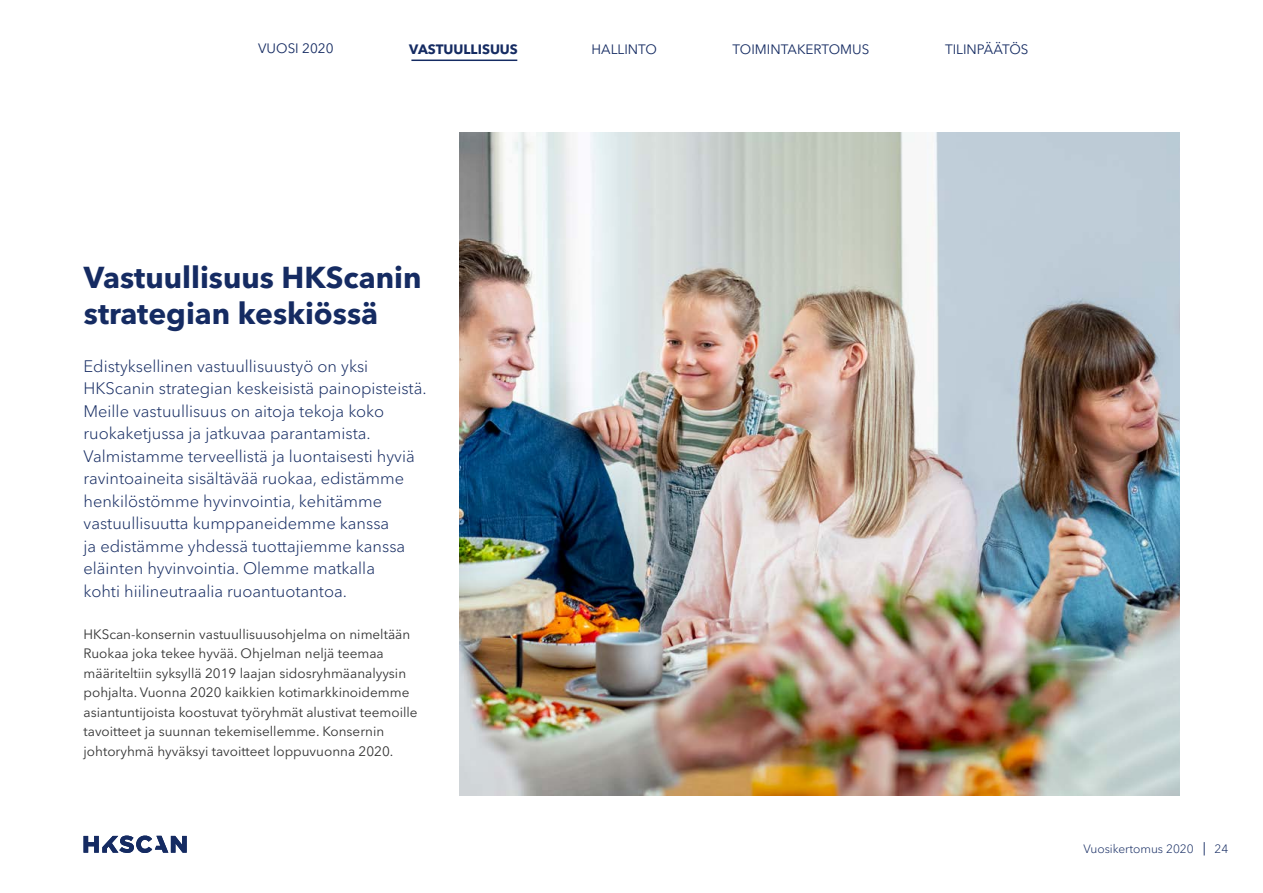
<style>
.page{position:relative;width:1263px;height:893px;background:#fff}
.page>*{position:absolute;margin:0;border:0;box-sizing:border-box;transform-origin:0 0}
.t1{font:700 30px/36px "Avenir Next LT Pro";color:#152b62}
.t2{font:300 16.5px/22.5px "Avenir Next LT Pro";color:#152b62}
.t3{font:13.5px/19.5px "Avenir Next LT Pro";color:#333}
.t4{font:13.5px "Avenir Next LT Pro";color:#152b62}
.t5{font:700 13.5px "Avenir Next LT Pro";color:#152b62}
.t6{font:300 12px "Avenir Next LT Pro";color:#152b62}
</style>
<div class="page">
<hr style="left:411px;top:60px;width:106px;height:1px;background:#152b62">
<svg style="left:84px;top:835px;width:103px;height:18px"></svg>
<svg style="left:1204px;top:842px;width:1px;height:13px"></svg>
<img style="left:460px;top:132px;width:719px;height:663px">
<p class="t4" style="left:258px;top:41px;width:77px">VUOSI 2020</p>
<p class="t5" style="left:409px;top:41px;width:110px">VASTUULLISUUS</p>
<p class="t4" style="left:591px;top:41px;width:67px">HALLINTO</p>
<p class="t4" style="left:733px;top:41px;width:138px">TOIMINTAKERTOMUS</p>
<p class="t4" style="left:945px;top:41px;width:85px">TILINPÄÄTÖS</p>
<h1 class="t1" style="left:84px;top:259px;width:339px">Vastuullisuus HKScanin strategian keskiössä</h1>
<p class="t2" style="left:84px;top:355px;width:344px">Edistyksellinen vastuullisuustyö on yksi HKScanin strategian keskeisistä painopisteistä.<br>Meille vastuullisuus on aitoja tekoja koko ruokaketjussa ja jatkuvaa parantamista.<br>Valmistamme terveellistä ja luontaisesti hyviä ravintoaineita sisältävää ruokaa, edistämme henkilöstömme hyvinvointia, kehitämme vastuullisuutta kumppaneidemme kanssa<br>ja edistämme yhdessä tuottajiemme kanssa eläinten hyvinvointia. Olemme matkalla<br>kohti hiilineutraalia ruoantuotantoa.</p>
<p class="t3" style="left:84px;top:624px;width:335px">HKScan-konsernin vastuullisuusohjelma on nimeltään Ruokaa joka tekee hyvää. Ohjelman neljä teemaa määriteltiin syksyllä 2019 laajan sidosryhmäanalyysin pohjalta. Vuonna 2020 kaikkien kotimarkkinoidemme asiantuntijoista koostuvat työryhmät alustivat teemoille tavoitteet ja suunnan tekemisellemme. Konsernin johtoryhmä hyväksyi tavoitteet loppuvuonna 2020.</p>
<p class="t6" style="left:1083px;top:842px;width:112px">Vuosikertomus 2020</p>
<p class="t6" style="left:1214px;top:842px;width:15px">24</p>
</div>
